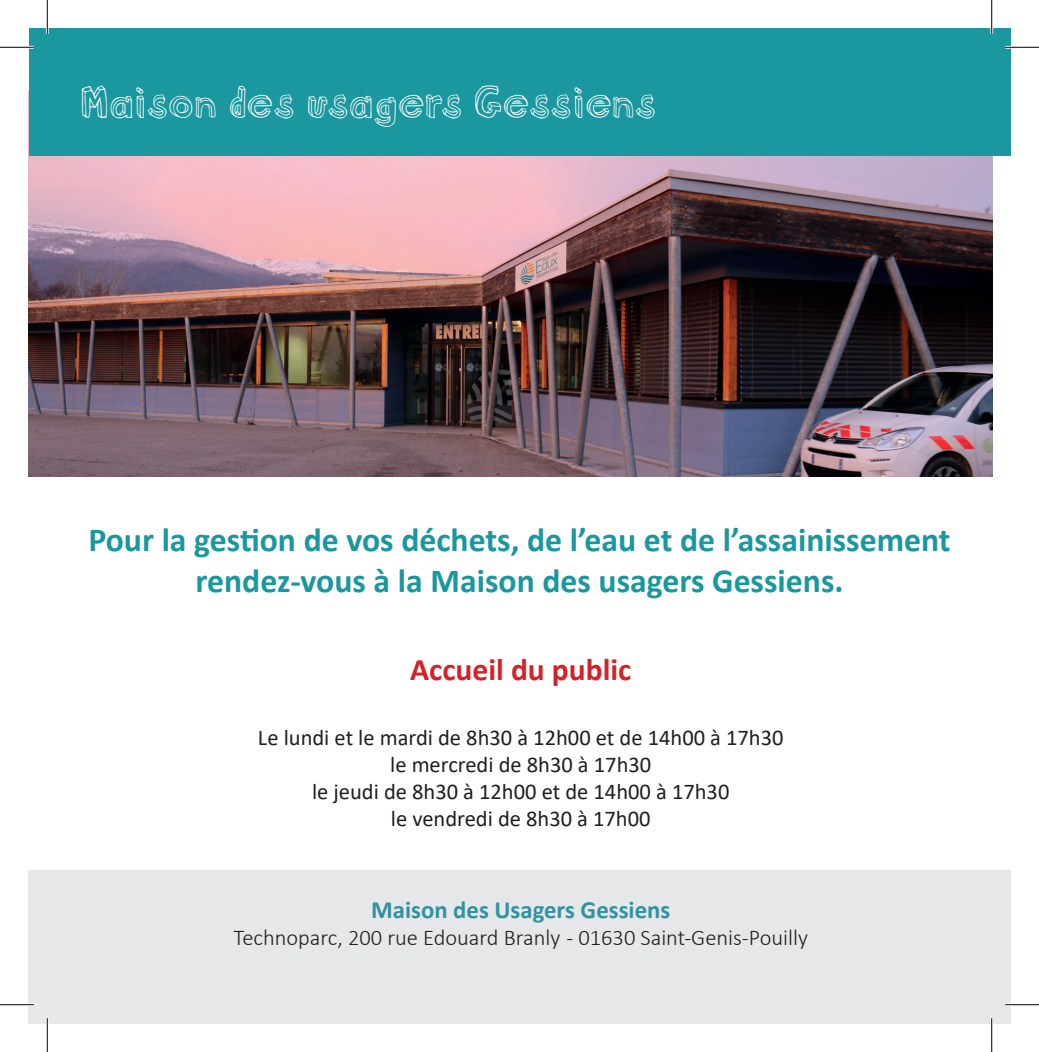
<style>
.page{position:relative;width:1039px;height:1052px;background:#fff}
.page>*{position:absolute;margin:0;border:0;box-sizing:border-box;transform-origin:0 0}
.t1{font:42.75px "Blockhead OT";color:#fff}
.t2{font:700 33.75px/40.5px "Calibri";color:#1a979f;text-align:center}
.t3{font:700 31.5px "Calibri";color:#d1232a}
.t4{font:700 24.75px "Calibri";color:#3093a0}
.t5{font:22.5px/27px "Calibri";color:#231f20;text-align:center}
.t6{font:300 22.5px "Calibri";color:#231f20}
</style>
<div class="page">
<div style="left:28px;top:870px;width:982px;height:153px;background:#e6e7e9"></div>
<img style="left:28px;top:92px;width:964px;height:384px">
<div style="left:29px;top:28px;width:981px;height:128px;background:#1a979f"></div>
<hr style="left:0;top:46px;width:34px;height:3px;background:#fff">
<hr style="left:1005px;top:46px;width:33px;height:3px;background:#fff">
<hr style="left:0;top:1003px;width:34px;height:2px;background:#fff">
<hr style="left:1005px;top:1003px;width:33px;height:2px;background:#fff">
<hr style="left:46px;top:0;width:3px;height:34px;background:#fff">
<hr style="left:46px;top:1017px;width:3px;height:34px;background:#fff">
<hr style="left:990px;top:0;width:3px;height:34px;background:#fff">
<hr style="left:990px;top:1017px;width:3px;height:34px;background:#fff">
<hr style="left:0;top:47px;width:34px;height:1px;background:#000">
<hr style="left:1005px;top:47px;width:33px;height:1px;background:#000">
<hr style="left:0;top:1004px;width:34px;height:1px;background:#000">
<hr style="left:1005px;top:1004px;width:33px;height:1px;background:#000">
<hr style="left:47px;top:0;width:1px;height:34px;background:#000">
<hr style="left:47px;top:1017px;width:1px;height:34px;background:#000">
<hr style="left:991px;top:0;width:1px;height:34px;background:#000">
<hr style="left:991px;top:1017px;width:1px;height:34px;background:#000">
<h1 class="t1" style="left:80px;top:79px;width:577px">Maison des usagers Gessiens</h1>
<h2 class="t2" style="left:88px;top:519px;width:863px">Pour la gestion de vos déchets, de l’eau et de l’assainissement rendez-vous à la Maison des usagers Gessiens.</h2>
<h3 class="t3" style="left:410px;top:647px;width:223px">Accueil du public</h3>
<p class="t5" style="left:258px;top:723px;width:527px">Le lundi et le mardi de 8h30 à 12h00 et de 14h00 à 17h30 le mercredi de 8h30 à 17h30<br>le jeudi de 8h30 à 12h00 et de 14h00 à 17h30<br>le vendredi de 8h30 à 17h00</p>
<p class="t4" style="left:371px;top:892px;width:301px">Maison des Usagers Gessiens</p>
<p class="t6" style="left:233px;top:923px;width:576px">Technoparc, 200 rue Edouard Branly - 01630 Saint-Genis-Pouilly</p>
</div>
